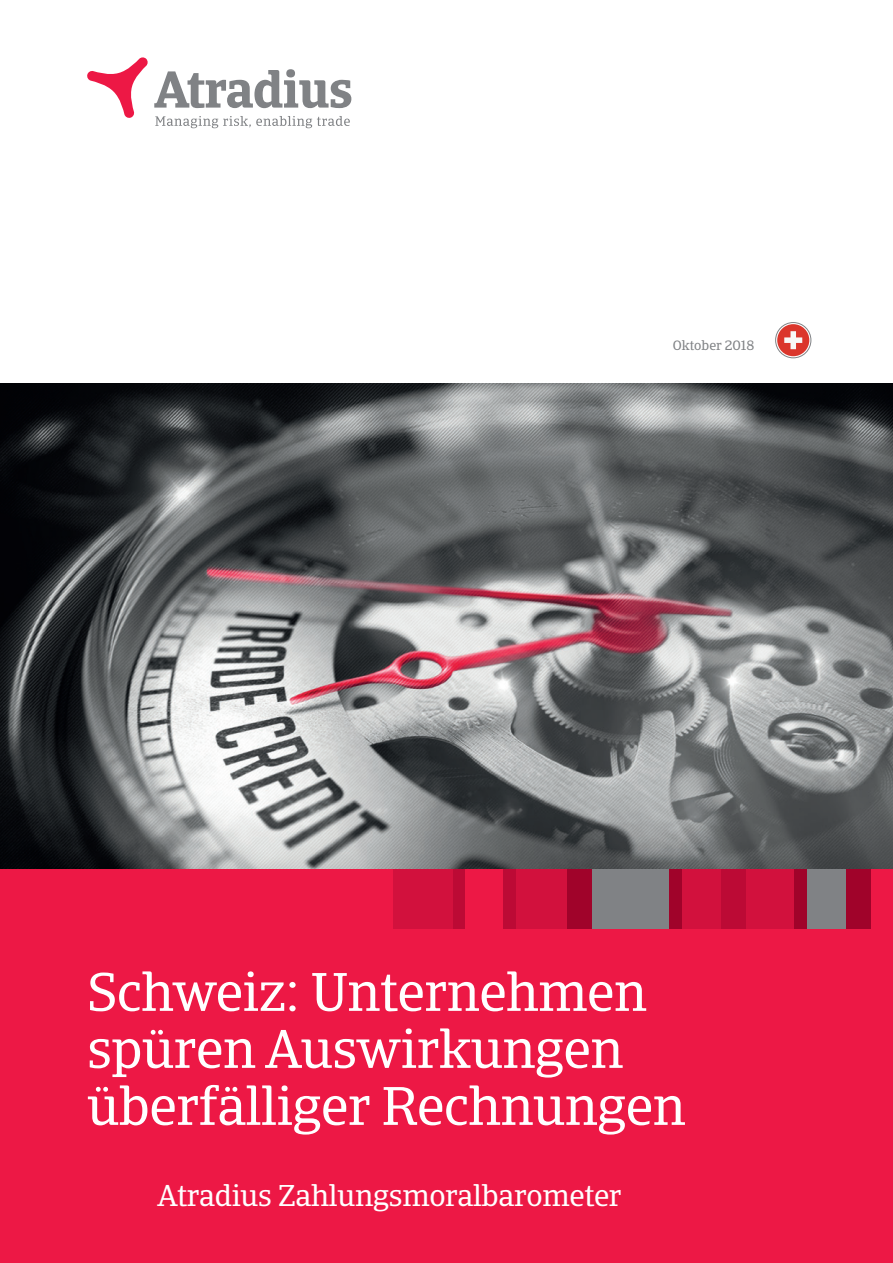
<style>
.page{position:relative;width:893px;height:1263px;background:#fff}
.page>*{position:absolute;margin:0;border:0;box-sizing:border-box;transform-origin:0 0}
.t1{font:54px/57px "Catalana";letter-spacing:-.01em;color:#fff}
.t2{font:30px "Catalana";letter-spacing:-.01em;color:#fff}
.t3{font:13.5px "Catalana";color:#808285}
</style>
<div class="page">
<div style="left:0;top:869px;width:893px;height:394px;background:#ed1845"></div>
<img style="left:0;top:384px;width:893px;height:485px">
<div style="left:452px;top:869px;width:13px;height:60px;background:#bc0a35"></div>
<div style="left:393px;top:869px;width:59px;height:60px;background:#d2113d"></div>
<div style="left:516px;top:869px;width:51px;height:60px;background:#d2113d"></div>
<div style="left:746px;top:869px;width:49px;height:60px;background:#d2113d"></div>
<div style="left:567px;top:869px;width:26px;height:60px;background:#a0032a"></div>
<div style="left:720px;top:869px;width:26px;height:60px;background:#bc0a35"></div>
<div style="left:846px;top:869px;width:25px;height:60px;background:#a0032a"></div>
<div style="left:503px;top:869px;width:13px;height:60px;background:#bc0a35"></div>
<div style="left:593px;top:869px;width:76px;height:60px;background:#808285"></div>
<div style="left:669px;top:869px;width:13px;height:60px;background:#a0032a"></div>
<div style="left:682px;top:869px;width:38px;height:60px;background:#d2113d"></div>
<div style="left:807px;top:869px;width:39px;height:60px;background:#808285"></div>
<div style="left:795px;top:869px;width:12px;height:60px;background:#a0032a"></div>
<svg style="left:154px;top:69px;width:197px;height:39px"></svg>
<svg style="left:87px;top:57px;width:61px;height:61px"></svg>
<svg style="left:155px;top:116px;width:195px;height:12px"></svg>
<svg style="left:775px;top:322px;width:36px;height:36px"></svg>
<div style="left:777px;top:324px;width:32px;height:32px;background:#db362c;border-radius:50%"></div>
<svg style="left:784px;top:331px;width:18px;height:18px"></svg>
<p class="t3" style="left:673px;top:338px;width:83px">Oktober 2018</p>
<p class="t1" style="left:87px;top:964px;width:600px">Schweiz: Unternehmen spüren Auswirkungen überfälliger Rechnungen</p>
<p class="t2" style="left:157px;top:1178px;width:466px">Atradius Zahlungsmoralbarometer</p>
</div>
